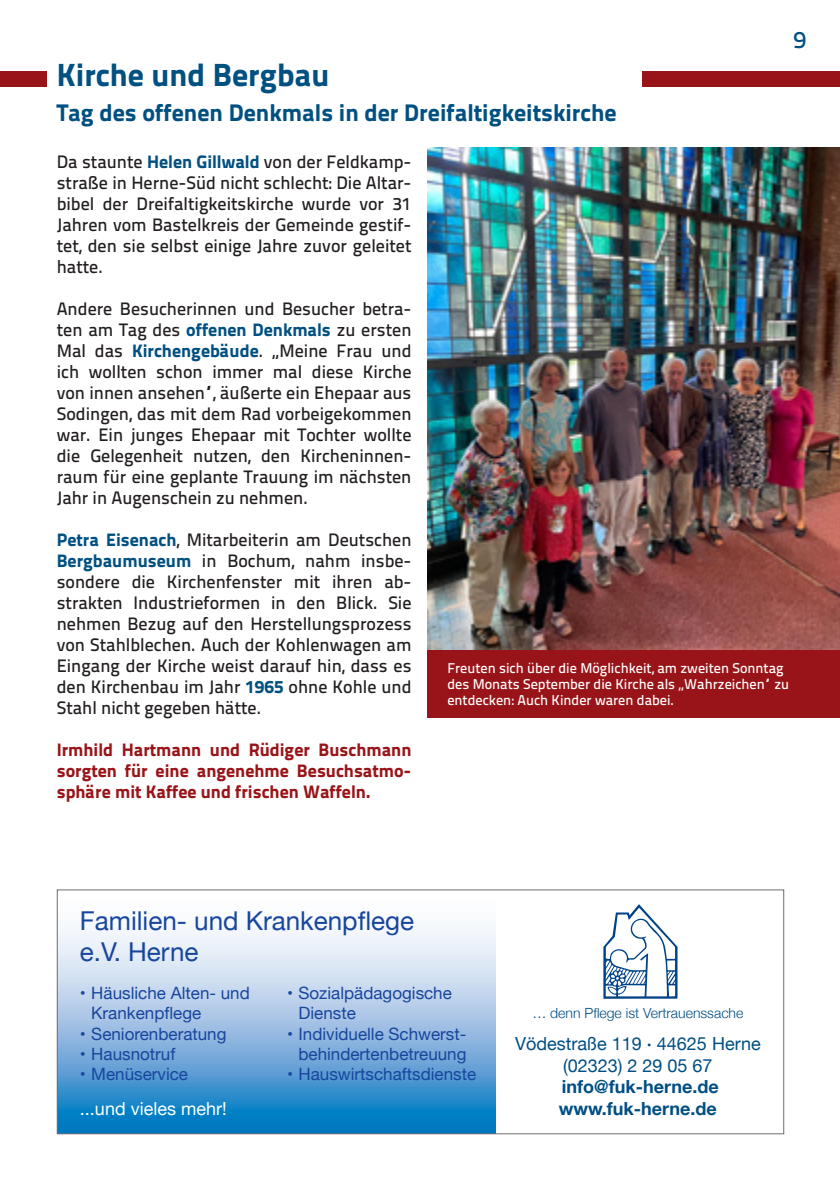
<style>
.page{position:relative;width:840px;height:1191px;background:#fff}
.page>*{position:absolute;margin:0;border:0;box-sizing:border-box;transform-origin:0 0}
.t1{font:32px "Titillium Text 25 L 999 wt";color:#005081}
.t2{font:26px/31.2px "Helvetica Neue";color:#18469d}
.t3{font:24px "Titillium Text 25 L 999 wt";color:#005081}
.t4{font:24px "Titillium Text 25 L 600 wt";color:#005081}
.t5{font:18px/21px "Titillium Text 22 L 600 wt";color:#231f20;text-align:justify}
.t6{font:18px/21px "Titillium Text 22 L 999 wt";color:#991418;text-align:justify}
.t7{font:18px/21.6px "Helvetica Neue";color:#014e83;text-align:center}
.t8{font:700 18px/21.6px "Helvetica Neue";color:#014e83}
.t9{font:18px "Helvetica Neue";color:#fff}
.t10{font:17px/20.4px "Helvetica Neue";color:#18469d}
.t11{font:14.2px/16.2px "Titillium Text 22 L 600 wt";color:#fff}
.t12{font:300 14px "Helvetica Neue";color:#014e83}
.s1{font-family:"Titillium Text 22 L 999 wt";color:#005081}
.s2{font-family:"Frutiger";font-weight:700}
</style>
<div class="page">
<div style="left:0;top:71px;width:46px;height:16px;background:#991418"></div>
<img style="left:427px;top:147px;width:412px;height:502px">
<div style="left:427px;top:649px;width:412px;height:68px;background:#991418"></div>
<div style="left:642px;top:71px;width:197px;height:15px;background:#991418"></div>
<svg style="left:603px;top:904px;width:74px;height:94px"></svg>
<svg style="left:59px;top:928px;width:436px;height:204px;background:#8bbae0"></svg>
<div style="left:57px;top:889px;width:726px;height:245px;border:1px solid #6c6d70"></div>
<h3 class="t4" style="left:793px;top:21px;width:14px">9</h3>
<h1 class="t1" style="left:57px;top:50px;width:274px">Kirche und Bergbau</h1>
<h3 class="t3" style="left:57px;top:93px;width:561px">Tag des offenen Denkmals in der Dreifaltigkeitskirche</h3>
<p class="t5" style="left:57px;top:150px;width:356px">Da staunte <span class="s1">Helen Gillwald</span> von der Feldkamp&shy;straße in Herne-Süd nicht schlecht: Die Altar&shy;bibel der Dreifaltigkeitskirche wurde vor 31<br>Jahren vom Bastelkreis der Gemeinde gestif&shy;tet, den sie selbst einige Jahre zuvor geleitet hatte.</p>
<p class="t5" style="left:57px;top:297px;width:356px">Andere Besucherinnen und Besucher betra&shy;ten am Tag des <span class="s1">offenen Denkmals</span> zu ersten Mal das <span class="s1">Kirchengebäude</span>. „Meine Frau und ich wollten schon immer mal diese Kirche von innen ansehen“, äußerte ein Ehepaar aus Sodingen, das mit dem Rad vorbeigekommen war. Ein junges Ehepaar mit Tochter wollte die Gelegenheit nutzen, den Kircheninnen&shy;raum für eine geplante Trauung im nächsten Jahr in Augenschein zu nehmen.</p>
<p class="t5" style="left:57px;top:528px;width:356px"><span class="s1">Petra Eisenach</span>, Mitarbeiterin am Deutschen <span class="s1">Bergbaumuseum</span> in Bochum, nahm insbe&shy;sondere die Kirchenfenster mit ihren ab&shy;strakten Industrieformen in den Blick. Sie nehmen Bezug auf den Herstellungsprozess von Stahlblechen. Auch der Kohlenwagen am Eingang der Kirche weist darauf hin, dass es den Kirchenbau im Jahr <span class="s1">1965</span> ohne Kohle und Stahl nicht gegeben hätte.</p>
<p class="t6" style="left:57px;top:738px;width:356px">Irmhild Hartmann und Rüdiger Buschmann sorgten für eine angenehme Besuchsatmo&shy;sphäre mit Kaffee und frischen Waffeln.</p>
<p class="t11" style="left:447px;top:659px;width:343px">Freuten sich über die Möglichkeit, am zweiten Sonntag des Monats September die Kirche als „Wahrzeichen“ zu entdecken: Auch Kinder waren dabei.</p>
<h2 class="t2" style="left:80px;top:906px;width:335px">Familien- und Krankenpflege e.V. Herne</h2>
<p class="t10" style="left:91px;top:983px;width:160px;text-indent:-11px">• Häusliche Alten- und<br>Krankenpflege</p>
<p class="t10" style="left:80px;top:1024px;width:148px">• Seniorenberatung</p>
<p class="t10" style="left:80px;top:1044px;width:97px">• Hausnotruf</p>
<p class="t10" style="left:80px;top:1065px;width:110px">• Menüservice</p>
<p class="t9" style="left:80px;top:1095px;width:148px">...und vieles mehr!</p>
<p class="t10" style="left:298px;top:983px;width:155px;text-indent:-11px">• Sozialpädagogische<br>Dienste</p>
<p class="t10" style="left:287px;top:1024px;width:181px;text-align:right">• Individuelle Schwerst&shy;behindertenbetreuung</p>
<p class="t10" style="left:287px;top:1065px;width:190px">• Hauswirtschaftsdienste</p>
<p class="t12" style="left:532px;top:1001px;width:212px">… denn Pflege ist Vertrauenssache</p>
<p class="t7" style="left:514px;top:1033px;width:247px">Vödestraße 119 <span class="s2">·</span> 44625 Herne (02323) 2 29 05 67</p>
<p class="t8" style="left:558px;top:1076px;width:161px">info@fuk-herne.de www.fuk-herne.de</p>
</div>
